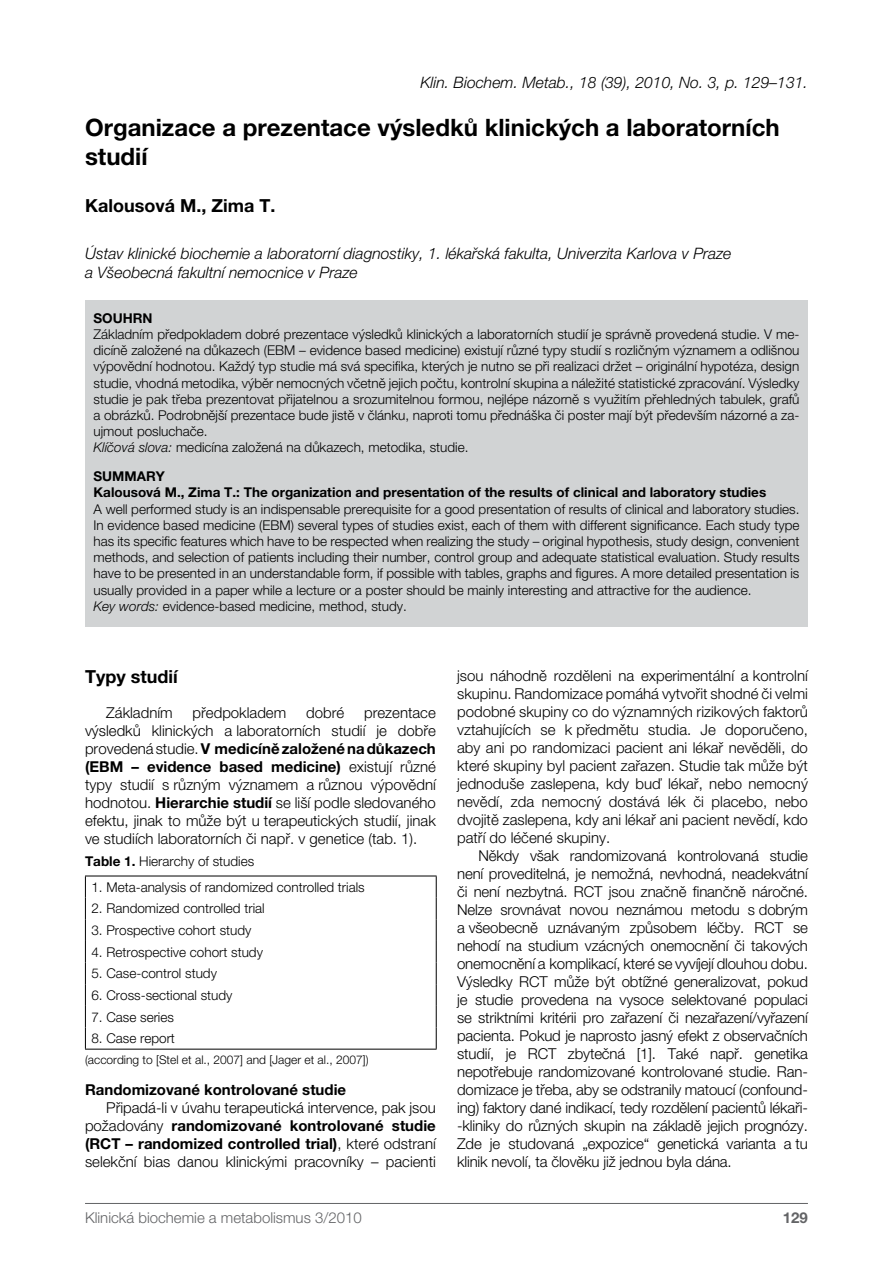
<style>
.page{position:relative;width:893px;height:1263px;background:#fff}
.page>*{position:absolute;margin:0;border:0;box-sizing:border-box;transform-origin:0 0}
.t1{font:700 24px/28.8px "Helvetica Neue CE";color:#000}
.t2{font:700 18px "Helvetica Neue CE";color:#000}
.t3{font:italic 300 15.75px/18.9px "Helvetica Neue CE";color:#000}
.t4{font:300 15px/18px "Helvetica Neue CE";color:#000;text-align:justify}
.t5{font:300 15px "Helvetica Neue CE";color:#636466}
.t6{font:700 15px "Helvetica Neue CE";color:#000}
.t7{font:700 15px "Helvetica Neue CE";color:#636466}
.t8{font:300 13.5px/16.2px "Helvetica Neue CE";color:#000}
.t9{font:700 13.5px/16.2px "Helvetica Neue CE";color:#000}
.t10{font:300 12px "Helvetica Neue CE";color:#000}
.s1{font-style:italic}
.s2{font-weight:700}
</style>
<div class="page">
<hr style="left:85px;top:1203px;width:723px;height:1px;background:#636466">
<div style="left:85px;top:300px;width:723px;height:326px;background:#d1d3d4"></div>
<hr style="left:85px;top:876px;width:352px;height:1px;background:#000">
<svg style="left:85px;top:876px;width:1px;height:173px"></svg>
<svg style="left:436px;top:876px;width:1px;height:173px"></svg>
<hr style="left:85px;top:1049px;width:352px;height:1px;background:#000">
<p class="t3" style="left:420px;top:73px;width:389px">Klin. Biochem. Metab., 18 (39), 2010, No. 3, p. 129–131.</p>
<h1 class="t1" style="left:85px;top:113px;width:696px">Organizace a prezentace výsledků klinických a laboratorních studií</h1>
<p class="t2" style="left:85px;top:196px;width:192px">Kalousová M., Zima T.</p>
<p class="t3" style="left:85px;top:244px;width:648px">Ústav klinické biochemie a laboratorní diagnostiky, 1. lékařská fakulta, Univerzita Karlova v Praze a Všeobecná fakultní nemocnice v Praze</p>
<p class="t9" style="left:94px;top:310px;width:61px">SOUHRN</p>
<p class="t8" style="left:94px;top:326px;width:707px">Základním předpokladem dobré prezentace výsledků klinických a laboratorních studií je správně provedená studie. V me&shy;dicíně založené na důkazech (EBM – evidence based medicine) existují různé typy studií s rozličným významem a odlišnou výpovědní hodnotou. Každý typ studie má svá specifika, kterých je nutno se při realizaci držet – originální hypotéza, design studie, vhodná metodika, výběr nemocných včetně jejich počtu, kontrolní skupina a náležité statistické zpracování. Výsledky studie je pak třeba prezentovat přijatelnou a srozumitelnou formou, nejlépe názorně s využitím přehledných tabulek, grafů a obrázků. Podrobnější prezentace bude jistě v článku, naproti tomu přednáška či poster mají být především názorné a za&shy;ujmout posluchače.<br><span class="s1">Klíčová slova:</span> medicína založená na důkazech, metodika, studie.</p>
<p class="t9" style="left:94px;top:468px;width:674px">SUMMARY<br>Kalousová M., Zima T.: The organization and presentation of the results of clinical and laboratory studies</p>
<p class="t8" style="left:94px;top:501px;width:707px">A well performed study is an indispensable prerequisite for a good presentation of results of clinical and laboratory studies.<br>In evidence based medicine (EBM) several types of studies exist, each of them with different significance. Each study type has its specific features which have to be respected when realizing the study – original hypothesis, study design, convenient methods, and selection of patients including their number, control group and adequate statistical evaluation. Study results have to be presented in an understandable form, if possible with tables, graphs and figures. A more detailed presentation is usually provided in a paper while a lecture or a poster should be mainly interesting and attractive for the audience.<br><span class="s1">Key words:</span> evidence-based medicine, method, study.</p>
<p class="t2" style="left:85px;top:666px;width:94px">Typy studií</p>
<p class="t4" style="left:106px;top:703px;width:68px">Základním</p>
<p class="t4" style="left:193px;top:703px;width:95px">předpokladem</p>
<p class="t4" style="left:306px;top:703px;width:40px">dobré</p>
<p class="t4" style="left:85px;top:703px;width:352px;text-indent:279px">prezentace výsledků klinických a laboratorních studií je dobře provedená studie. <span class="s2">V medicíně založené na důkazech (EBM – evidence based medicine)</span> existují různé typy studií s různým významem a různou výpovědní hodnotou. <span class="s2">Hierarchie studií</span> se liší podle sledovaného efektu, jinak to může být u terapeutických studií, jinak ve studiích laboratorních či např. v genetice (tab. 1).</p>
<p class="t8" style="left:85px;top:853px;width:171px"><span class="s2">Table 1.</span> Hierarchy of studies</p>
<p class="t8" style="left:91px;top:879px;width:275px">1. Meta-analysis of randomized controlled trials</p>
<p class="t8" style="left:91px;top:900px;width:175px">2. Randomized controlled trial</p>
<p class="t8" style="left:91px;top:922px;width:162px">3. Prospective cohort study</p>
<p class="t8" style="left:91px;top:944px;width:173px">4. Retrospective cohort study</p>
<p class="t8" style="left:91px;top:965px;width:127px">5. Case-control study</p>
<p class="t8" style="left:91px;top:987px;width:143px">6. Cross-sectional study</p>
<p class="t8" style="left:91px;top:1009px;width:84px">7. Case series</p>
<p class="t8" style="left:91px;top:1030px;width:85px">8. Case report</p>
<p class="t10" style="left:85px;top:1053px;width:285px">(according to [Stel et al., 2007] and [Jager et al., 2007])</p>
<p class="t6" style="left:85px;top:1081px;width:263px">Randomizované kontrolované studie</p>
<p class="t4" style="left:85px;top:1099px;width:352px;text-indent:21px">Připadá-li v úvahu terapeutická intervence, pak jsou požadovány <span class="s2">randomizované kontrolované studie (RCT – randomized controlled trial)</span>, které odstraní selekční bias danou klinickými pracovníky – pacienti</p>
<p class="t4" style="left:457px;top:667px;width:352px">jsou náhodně rozděleni na experimentální a kontrolní skupinu. Randomizace pomáhá vytvořit shodné či velmi podobné skupiny co do významných rizikových faktorů vztahujících se k předmětu studia. Je doporučeno, aby ani po randomizaci pacient ani lékař nevěděli, do které skupiny byl pacient zařazen. Studie tak může být jednoduše zaslepena, kdy buď lékař, nebo nemocný nevědí, zda nemocný dostává lék či placebo, nebo dvojitě zaslepena, kdy ani lékař ani pacient nevědí, kdo patří do léčené skupiny.</p>
<p class="t4" style="left:457px;top:847px;width:352px;text-indent:21px">Někdy však randomizovaná kontrolovaná studie není proveditelná, je nemožná, nevhodná, neadekvátní či není nezbytná. RCT jsou značně finančně náročné.<br>Nelze srovnávat novou neznámou metodu s dobrým a všeobecně uznávaným způsobem léčby. RCT se nehodí na studium vzácných onemocnění či takových onemocnění a komplikací, které se vyvíjejí dlouhou dobu.<br>Výsledky RCT může být obtížné generalizovat, pokud je studie provedena na vysoce selektované populaci se striktními kritérii pro zařazení či nezařazení/vyřazení pacienta. Pokud je naprosto jasný efekt z observačních studií, je RCT zbytečná [1]. Také např. genetika nepotřebuje randomizované kontrolované studie. Ran&shy;domizace je třeba, aby se odstranily matoucí (confound&shy;ing) faktory dané indikací, tedy rozdělení pacientů lékaři--kliniky do různých skupin na základě jejich prognózy.<br>Zde je studovaná „expozice“ genetická varianta a tu klinik nevolí, ta člověku již jednou byla dána.</p>
<p class="t5" style="left:85px;top:1209px;width:278px">Klinická biochemie a metabolismus 3/2010</p>
<p class="t7" style="left:783px;top:1209px;width:27px">129</p>
</div>
